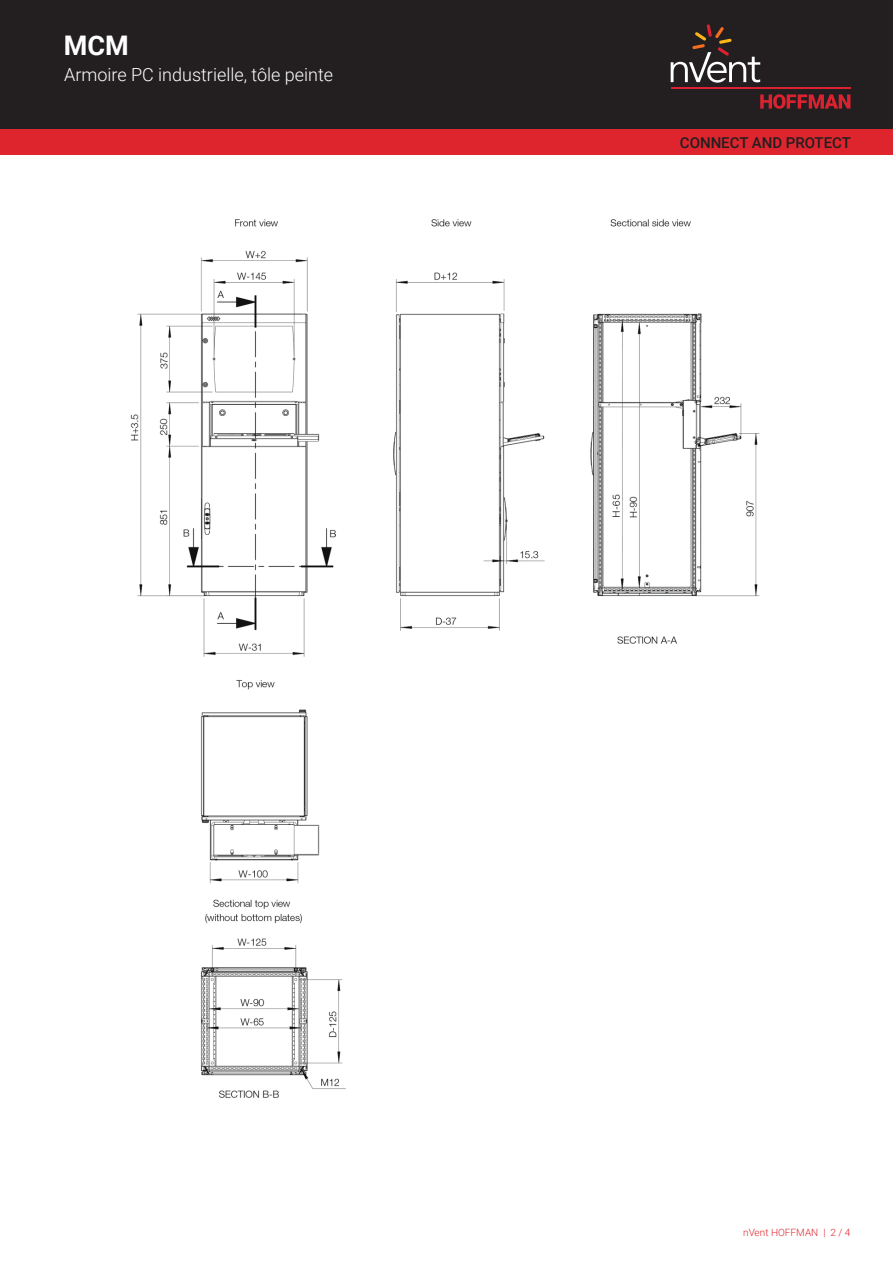
<style>
.page{position:relative;width:893px;height:1263px;background:#fff}
.page>*{position:absolute;margin:0;border:0;box-sizing:border-box;transform-origin:0 0}
.t1{font:700 27px "Roboto";color:#fff}
.t2{font:300 18px "Roboto";color:#fff}
.t3{font:500 15px "Roboto";color:#231f20}
.t4{font:300 10.05px "Roboto";color:#de252e}
</style>
<div class="page">
<div style="left:0;top:0;width:893px;height:129px;background:#231f20"></div>
<svg style="left:760px;top:94px;width:90px;height:15px"></svg>
<hr style="left:671px;top:88px;width:179px;height:1px;background:#db2230">
<svg style="left:671px;top:24px;width:89px;height:59px"></svg>
<div style="left:0;top:129px;width:893px;height:26px;background:#de252e"></div>
<img style="left:130px;top:219px;width:630px;height:879px">
<h1 class="t1" style="left:64px;top:26px;width:66px">MCM</h1>
<p class="t2" style="left:64px;top:62px;width:271px">Armoire PC industrielle, tôle peinte</p>
<p class="t3" style="left:680px;top:132px;width:173px">CONNECT AND PROTECT</p>
<p class="t4" style="left:743px;top:1226px;width:109px">nVent HOFFMAN | 2 / 4</p>
</div>
